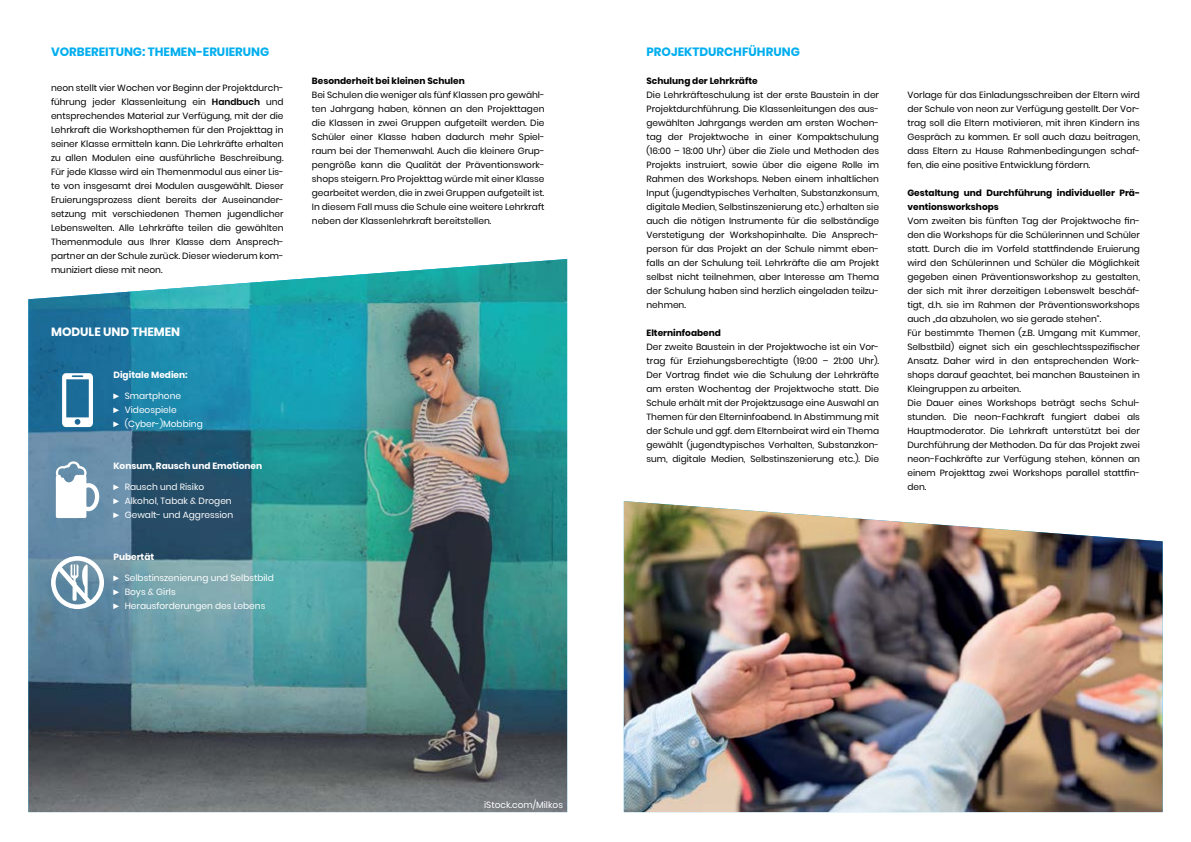
<style>
.page{position:relative;width:1191px;height:842px;background:#fff}
.page>*{position:absolute;margin:0;border:0;box-sizing:border-box;transform-origin:0 0}
.t1{font:700 12px "Poppins";color:#00aeef}
.t2{font:700 12px "Poppins";color:#fff}
.t3{font:9px/14px "Poppins";color:#000;text-align:justify}
.t4{font:9px/14px "Poppins";color:#fff}
.t5{font:700 9px/14px "Poppins";color:#000}
.t6{font:700 9px "Poppins";color:#fff}
.s1{font-weight:600}
.s2{font-family:"Arial Narrow";font-size:8px}
</style>
<div class="page">
<img style="left:624px;top:501px;width:538px;height:311px">
<img style="left:28px;top:259px;width:539px;height:553px">
<svg style="left:56px;top:461px;width:43px;height:57px"></svg>
<svg style="left:62px;top:373px;width:31px;height:54px"></svg>
<svg style="left:51px;top:556px;width:53px;height:53px"></svg>
<h1 class="t1" style="left:51px;top:45px;width:220px">Vorbereitung: themen-eruierung</h1>
<p class="t3" style="left:51px;top:81px;width:234px">neon stellt vier Wochen vor Beginn der Projektdurch&shy;führung jeder Klassenleitung ein <span class="s1">Handbuch</span> und entsprechendes Material zur Verfügung, mit der die Lehrkraft die Workshopthemen für den Projekttag in seiner Klasse ermitteln kann. Die Lehrkräfte erhalten zu allen Modulen eine ausführliche Beschreibung.<br>Für jede Klasse wird ein Themenmodul aus einer Lis&shy;te von insgesamt drei Modulen ausgewählt. Dieser Eruierungsprozess dient bereits der Auseinander&shy;setzung mit verschiedenen Themen jugendlicher Lebenswelten. Alle Lehrkräfte teilen die gewählten Themenmodule aus Ihrer Klasse dem Ansprech&shy;partner an der Schule zurück. Dieser wiederum kom&shy;muniziert diese mit neon.</p>
<h1 class="t2" style="left:51px;top:325px;width:131px">ModulE und themen</h1>
<p class="t6" style="left:113px;top:370px;width:76px">Digitale Medien:</p>
<p class="t4" style="left:113px;top:389px;width:91px"><span class="s2">►</span> Smartphone<br><span class="s2">►</span> Videospiele<br><span class="s2">►</span> (Cyber-)Mobbing</p>
<p class="t6" style="left:113px;top:461px;width:150px">Konsum, Rausch und Emotionen</p>
<p class="t4" style="left:113px;top:480px;width:121px"><span class="s2">►</span> Rausch und Risiko<br><span class="s2">►</span> Alkohol, Tabak &amp; Drogen <span class="s2">►</span> Gewalt- und Aggression</p>
<p class="t6" style="left:113px;top:552px;width:42px">Pubertät</p>
<p class="t4" style="left:113px;top:571px;width:162px"><span class="s2">►</span> Selbstinszenierung und Selbstbild <span class="s2">►</span> Boys &amp; Girls<br><span class="s2">►</span> Herausforderungen des Lebens</p>
<p class="t5" style="left:312px;top:74px;width:154px">Besonderheit bei kleinen Schulen</p>
<p class="t3" style="left:312px;top:88px;width:234px">Bei Schulen die weniger als fünf Klassen pro gewähl&shy;ten Jahrgang haben, können an den Projekttagen die Klassen in zwei Gruppen aufgeteilt werden. Die Schüler einer Klasse haben dadurch mehr Spiel&shy;raum bei der Themenwahl. Auch die kleinere Grup&shy;pengröße kann die Qualität der Präventionswork&shy;shops steigern. Pro Projekttag würde mit einer Klasse gearbeitet werden, die in zwei Gruppen aufgeteilt ist.<br>In diesem Fall muss die Schule eine weitere Lehrkraft neben der Klassenlehrkraft bereitstellen.</p>
<p class="t4" style="left:484px;top:797px;width:80px">iStock.com/Milkos</p>
<h1 class="t1" style="left:646px;top:45px;width:155px">Projektdurchführung</h1>
<p class="t5" style="left:646px;top:74px;width:113px">Schulung der Lehrkräfte</p>
<p class="t3" style="left:646px;top:88px;width:234px">Die Lehrkräfteschulung ist der erste Baustein in der Projektdurchführung. Die Klassenleitungen des aus&shy;gewählten Jahrgangs werden am ersten Wochen&shy;tag der Projektwoche in einer Kompaktschulung (16:00 – 18:00 Uhr) über die Ziele und Methoden des Projekts instruiert, sowie über die eigene Rolle im Rahmen des Workshops. Neben einem inhaltlichen Input (jugendtypisches Verhalten, Substanzkonsum, digitale Medien, Selbstinszenierung etc.) erhalten sie auch die nötigen Instrumente für die selbständige Verstetigung der Workshopinhalte. Die Ansprech&shy;person für das Projekt an der Schule nimmt eben&shy;falls an der Schulung teil. Lehrkräfte die am Projekt selbst nicht teilnehmen, aber Interesse am Thema der Schulung haben sind herzlich eingeladen teilzu&shy;nehmen.</p>
<p class="t5" style="left:646px;top:326px;width:76px">Elterninfoabend</p>
<p class="t3" style="left:646px;top:340px;width:234px">Der zweite Baustein in der Projektwoche ist ein Vor&shy;trag für Erziehungsberechtigte (19:00 – 21:00 Uhr).<br>Der Vortrag findet wie die Schulung der Lehrkräfte am ersten Wochentag der Projektwoche statt. Die Schule erhält mit der Projektzusage eine Auswahl an Themen für den Elterninfoabend. In Abstimmung mit der Schule und ggf. dem Elternbeirat wird ein Thema gewählt (jugendtypisches Verhalten, Substanzkon&shy;sum, digitale Medien, Selbstinszenierung etc.). Die</p>
<p class="t3" style="left:907px;top:88px;width:234px">Vorlage für das Einladungsschreiben der Eltern wird der Schule von neon zur Verfügung gestellt. Der Vor&shy;trag soll die Eltern motivieren, mit ihren Kindern ins Gespräch zu kommen. Er soll auch dazu beitragen, dass Eltern zu Hause Rahmenbedingungen schaf&shy;fen, die eine positive Entwicklung fördern.</p>
<p class="t5" style="left:907px;top:186px;width:234px">Gestaltung und Durchführung individueller Prä&shy;ventionsworkshops</p>
<p class="t3" style="left:907px;top:214px;width:234px;text-align:left">Vom zweiten bis fünften Tag der Projektwoche fin&shy;den die Workshops für die Schülerinnen und Schüler statt. Durch die im Vorfeld stattfindende Eruierung wird den Schülerinnen und Schüler die Möglichkeit gegeben einen Präventionsworkshop zu gestalten, der sich mit ihrer derzeitigen Lebenswelt beschäf&shy;tigt, d.h. sie im Rahmen der Präventionsworkshops auch „da abzuholen, wo sie gerade stehen“.<br>Für bestimmte Themen (z.B. Umgang mit Kummer, Selbstbild) eignet sich ein geschlechtsspezifischer Ansatz. Daher wird in den entsprechenden Work&shy;shops darauf geachtet, bei manchen Bausteinen in Kleingruppen zu arbeiten.<br>Die Dauer eines Workshops beträgt sechs Schul&shy;stunden. Die neon-Fachkraft fungiert dabei als Hauptmoderator. Die Lehrkraft unterstützt bei der Durchführung der Methoden. Da für das Projekt zwei neon-Fachkräfte zur Verfügung stehen, können an einem Projekttag zwei Workshops parallel stattfin&shy;den.</p>
</div>
